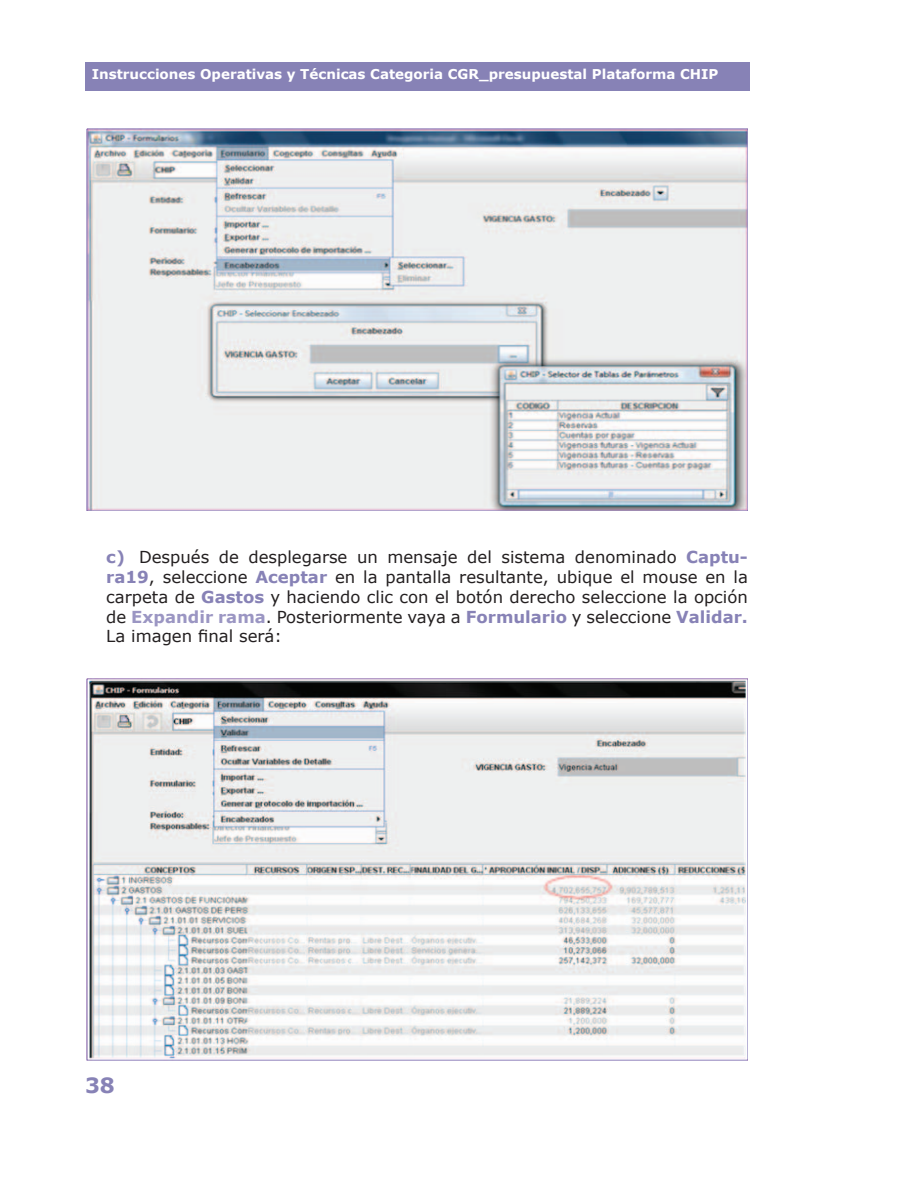
<style>
.page{position:relative;width:918px;height:1188px;background:#fff}
.page>*{position:absolute;margin:0;border:0;box-sizing:border-box;transform-origin:0 0}
.t1{font:700 21px "Verdana";color:#8782b6}
.t2{font:16.5px/19.8px "Verdana";color:#231f20;text-align:justify}
.t3{font:700 13.5px "Verdana";color:#fff}
.s1{font-weight:700;color:#8782b6}
.s2{font-weight:700;color:#9b96c3}
</style>
<div class="page">
<div style="left:85px;top:62px;width:665px;height:28px;background:#8782b6"></div>
<img style="left:87px;top:129px;width:661px;height:382px">
<img style="left:87px;top:678px;width:661px;height:382px">
<p class="t3" style="left:92px;top:65px;width:628px">Instrucciones Operativas y Técnicas Categoria CGR_presupuestal Plataforma CHIP</p>
<p class="t2" style="left:106px;top:547px;width:643px"><span class="s1">c)</span> Después de desplegarse un mensaje del sistema denominado <span class="s1">Captu&shy;ra19</span>, seleccione <span class="s1">Aceptar</span> en la pantalla resultante, ubique el mouse en la carpeta de <span class="s1">Gastos</span> y haciendo clic con el botón derecho seleccione la opción de <span class="s2">Expandir rama</span>. Posteriormente vaya a <span class="s1">Formulario</span> y seleccione <span class="s1">Validar.<br></span>La imagen final será:</p>
<p class="t1" style="left:85px;top:1071px;width:31px">38</p>
</div>
